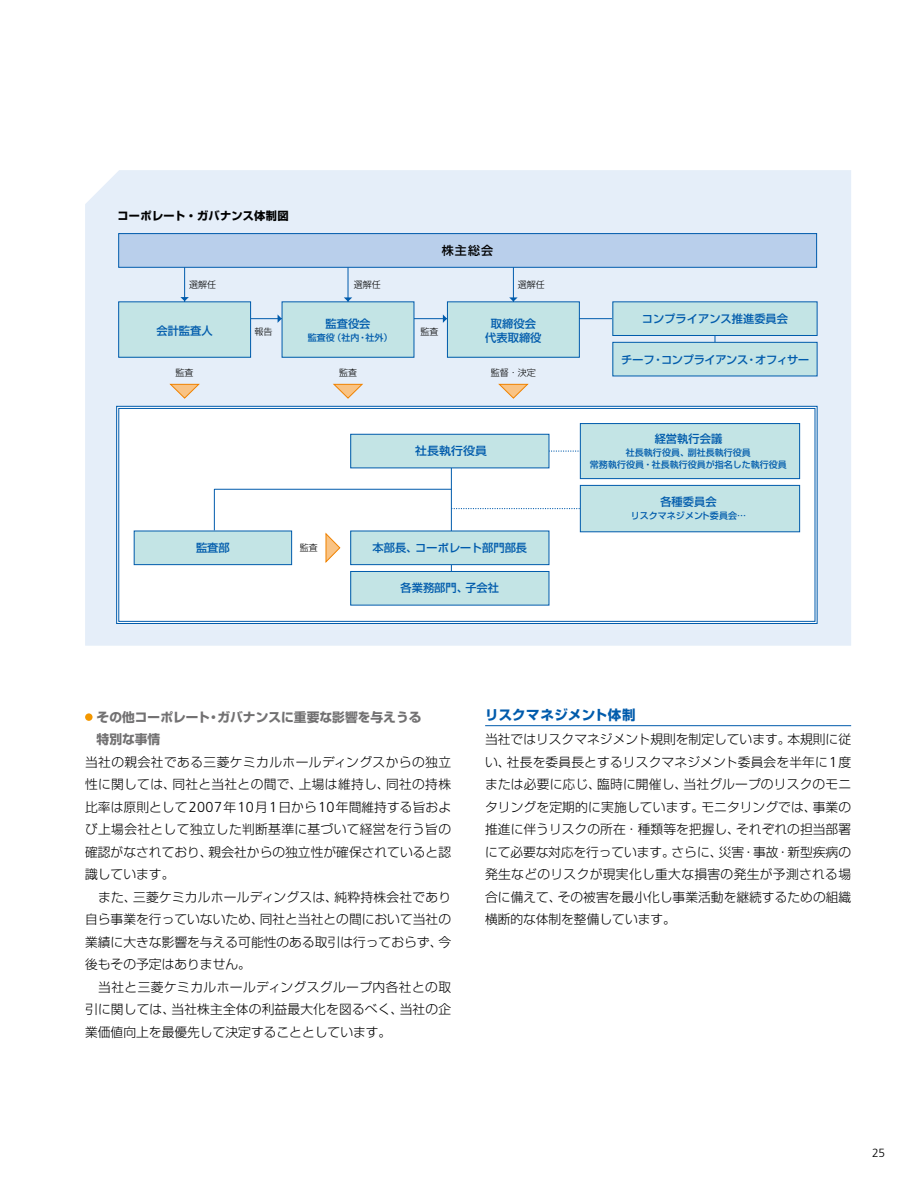
<style>
.page{position:relative;width:915px;height:1191px;background:#fff}
.page>*{position:absolute;margin:0;border:0;box-sizing:border-box;transform-origin:0 0}
.t1{font:700 13.5px "Shin Go";letter-spacing:.05em;color:#005bac}
.t2{font:300 12.75px/22.5px "Shin Go";color:#000;text-align:justify}
.t3{font:700 12.75px/22.5px "Shin Go";color:#727172}
.t4{font:500 12px "Shin Go";color:#000}
.t5{font:300 11.85px "Frutiger";color:#000}
.t6{font:500 11.25px/13.5px "Shin Go";color:#005bac;text-align:center}
.t7{font:500 11.25px "Shin Go";letter-spacing:-.035em;color:#005bac}
.t8{font:700 11.25px "Shin Go";letter-spacing:.025em;color:#000}
.t9{font:500 11.25px "Shin Go";color:#005bac;scale:1.06 1}
.t10{font:500 9px/12px "Shin Go";color:#005bac;text-align:center}
.t11{font:300 9px "Shin Go";color:#000}
.s1{font-family:"Frutiger";font-size:14.4px}
</style>
<div class="page">
<div style="left:85px;top:713px;width:7px;height:8px;background:#f39700;border-radius:50%"></div>
<hr style="left:485px;top:725px;width:365px;height:1px;background:#005bac">
<div style="left:85px;top:170px;width:765px;height:475px;background:#e5eef9"></div>
<hr style="left:163px;top:318px;width:503px;height:1px;background:#005bac">
<svg style="left:116px;top:405px;width:701px;height:219px"></svg>
<svg style="left:118px;top:408px;width:697px;height:214px"></svg>
<hr style="left:451px;top:449px;width:1px;height:139px;background:#005bac">
<svg style="left:549px;top:450px;width:30px;height:2px"></svg>
<div style="left:119px;top:234px;width:697px;height:33px;background:#b9cfeb"></div>
<div style="left:118px;top:233px;width:698px;height:35px;border:1px solid #005bac"></div>
<div style="left:350px;top:434px;width:198px;height:34px;background:#c3e4e5"></div>
<div style="left:350px;top:434px;width:199px;height:34px;border:1px solid #005bac"></div>
<div style="left:134px;top:531px;width:157px;height:33px;background:#c3e4e5"></div>
<div style="left:134px;top:530px;width:158px;height:35px;border:1px solid #005bac"></div>
<div style="left:580px;top:423px;width:219px;height:55px;background:#c3e4e5"></div>
<div style="left:579px;top:423px;width:220px;height:56px;border:1px solid #005bac"></div>
<div style="left:580px;top:485px;width:219px;height:47px;background:#c3e4e5"></div>
<div style="left:579px;top:485px;width:220px;height:47px;border:1px solid #005bac"></div>
<div style="left:350px;top:571px;width:198px;height:34px;background:#c3e4e5"></div>
<div style="left:350px;top:571px;width:199px;height:34px;border:1px solid #005bac"></div>
<div style="left:350px;top:530px;width:199px;height:35px;border:1px solid #005bac"></div>
<div style="left:612px;top:302px;width:204px;height:33px;background:#c3e4e5"></div>
<div style="left:612px;top:301px;width:205px;height:35px;border:1px solid #005bac"></div>
<div style="left:612px;top:342px;width:204px;height:34px;background:#c3e4e5"></div>
<div style="left:612px;top:342px;width:205px;height:34px;border:1px solid #005bac"></div>
<hr style="left:513px;top:267px;width:1px;height:36px;background:#005bac">
<div style="left:447px;top:302px;width:132px;height:55px;background:#c3e4e5"></div>
<svg style="left:498px;top:383px;width:31px;height:16px"></svg>
<svg style="left:509px;top:297px;width:8px;height:4px"></svg>
<hr style="left:347px;top:267px;width:1px;height:39px;background:#005bac">
<div style="left:282px;top:302px;width:132px;height:55px;background:#c3e4e5"></div>
<svg style="left:333px;top:383px;width:31px;height:16px"></svg>
<svg style="left:343px;top:297px;width:9px;height:4px"></svg>
<hr style="left:184px;top:267px;width:1px;height:39px;background:#005bac">
<div style="left:119px;top:302px;width:131px;height:55px;background:#c3e4e5"></div>
<svg style="left:169px;top:383px;width:31px;height:16px"></svg>
<svg style="left:180px;top:297px;width:9px;height:4px"></svg>
<svg style="left:213px;top:488px;width:381px;height:75px"></svg>
<svg style="left:277px;top:314px;width:4px;height:9px"></svg>
<svg style="left:442px;top:314px;width:5px;height:9px"></svg>
<p class="t8" style="left:117px;top:208px;width:173px">コーポレート・ガバナンス体制図</p>
<p class="t4" style="left:441px;top:242px;width:53px">株主総会</p>
<p class="t11" style="left:189px;top:279px;width:28px">選解任</p>
<p class="t6" style="left:156px;top:323px;width:58px">会計監査人</p>
<p class="t11" style="left:175px;top:366px;width:19px">監査</p>
<p class="t11" style="left:353px;top:279px;width:28px">選解任</p>
<p class="t11" style="left:517px;top:279px;width:28px">選解任</p>
<p class="t6" style="left:325px;top:316px;width:46px">監査役会</p>
<p class="t10" style="left:308px;top:331px;width:86px">監査役（社内・社外）</p>
<p class="t11" style="left:339px;top:366px;width:19px">監査</p>
<p class="t11" style="left:254px;top:326px;width:19px">報告</p>
<p class="t11" style="left:420px;top:326px;width:19px">監査</p>
<p class="t6" style="left:485px;top:316px;width:58px">取締役会代表取締役</p>
<p class="t11" style="left:490px;top:366px;width:46px">監督・決定</p>
<p class="t9" style="left:415px;top:443px;width:69px">社長執行役員</p>
<p class="t6" style="left:196px;top:540px;width:35px">監査部</p>
<p class="t11" style="left:300px;top:541px;width:19px">監査</p>
<p class="t6" style="left:372px;top:540px;width:156px">本部長、コーポレート部門部長</p>
<p class="t6" style="left:400px;top:581px;width:100px">各業務部門、子会社</p>
<p class="t6" style="left:641px;top:312px;width:148px">コンプライアンス推進委員会</p>
<p class="t7" style="left:621px;top:352px;width:189px">チーフ・コンプライアンス・オフィサー</p>
<p class="t6" style="left:654px;top:431px;width:69px">経営執行会議</p>
<p class="t10" style="left:589px;top:446px;width:198px">社長執行役員、副社長執行役員<br>常務執行役員・社長執行役員が指名した執行役員</p>
<p class="t6" style="left:660px;top:494px;width:58px">各種委員会</p>
<p class="t10" style="left:630px;top:509px;width:116px">リスクマネジメント委員会…</p>
<p class="t3" style="left:96px;top:705px;width:326px">その他コーポレート・ガバナンスに重要な影響を与えうる特別な事情</p>
<p class="t2" style="left:85px;top:750px;width:367px">当社の親会社である三菱ケミカルホールディングスからの独立性に関しては、同社と当社との間で、上場は維持し、同社の持株比率は原則として<span class="s1">2007</span>年<span class="s1">10</span>月<span class="s1">1</span>日から<span class="s1">10</span>年間維持する旨および上場会社として独立した判断基準に基づいて経営を行う旨の確認がなされており、親会社からの独立性が確保されていると認識しています。</p>
<p class="t2" style="left:85px;top:885px;width:367px;text-indent:13px">また、三菱ケミカルホールディングスは、純粋持株会社であり自ら事業を行っていないため、同社と当社との間において当社の業績に大きな影響を与える可能性のある取引は行っておらず、今後もその予定はありません。</p>
<p class="t2" style="left:85px;top:975px;width:367px;text-indent:13px">当社と三菱ケミカルホールディングスグループ内各社との取引に関しては、当社株主全体の利益最大化を図るべく、当社の企業価値向上を最優先して決定することとしています。</p>
<p class="t1" style="left:485px;top:706px;width:152px">リスクマネジメント体制</p>
<p class="t2" style="left:485px;top:727px;width:367px">当社ではリスクマネジメント規則を制定しています。本規則に従い、社長を委員長とするリスクマネジメント委員会を半年に<span class="s1">1</span>度または必要に応じ、臨時に開催し、当社グループのリスクのモニタリングを定期的に実施しています。モニタリングでは、事業の推進に伴うリスクの所在・種類等を把握し、それぞれの担当部署にて必要な対応を行っています。さらに、災害・事故・新型疾病の発生などのリスクが現実化し重大な損害の発生が予測される場合に備えて、その被害を最小化し事業活動を継続するための組織横断的な体制を整備しています。</p>
<p class="t5" style="left:871px;top:1145px;width:15px">25</p>
</div>
